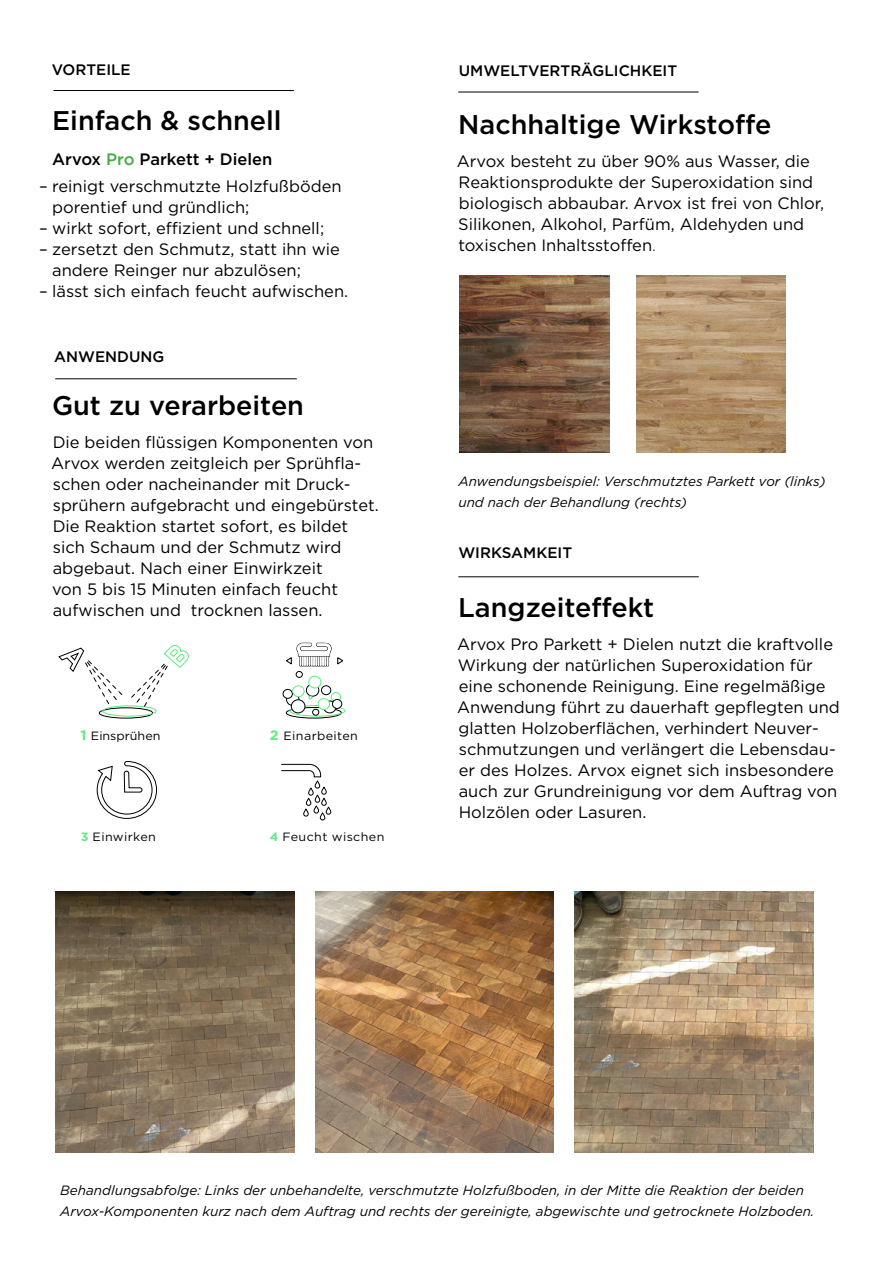
<style>
.page{position:relative;width:893px;height:1263px;background:#fff}
.page>*{position:absolute;margin:0;border:0;box-sizing:border-box;transform-origin:0 0}
.t1{font:500 27px "Gotham";color:#000}
.t2{font:16.5px/21px "Gotham";color:#000}
.t3{font:500 16.5px "Gotham";color:#000}
.t4{font:500 15.15px "Gotham";color:#000}
.t5{font:italic 13.5px/21px "Gotham";color:#000}
.t6{font:12px "Gotham";letter-spacing:.03em;color:#000;scale:1.04 1}
.t7{font:12px "Gotham";color:#000;scale:1.04 1}
.s1{font-weight:300}
.s2{color:#41ad49}
.s3{font-weight:700;font-size:13.65px;color:#5fea83}
.s4{font-weight:700;color:#5fea83}
</style>
<div class="page">
<hr style="left:53px;top:90px;width:241px;height:1px;background:#000">
<hr style="left:458px;top:92px;width:241px;height:1px;background:#000">
<hr style="left:458px;top:576px;width:241px;height:1px;background:#000">
<img style="left:315px;top:892px;width:239px;height:260px">
<img style="left:56px;top:892px;width:238px;height:260px">
<img style="left:575px;top:892px;width:238px;height:260px">
<hr style="left:55px;top:378px;width:242px;height:1px;background:#000">
<img style="left:459px;top:276px;width:150px;height:176px">
<img style="left:636px;top:276px;width:149px;height:176px">
<svg style="left:281px;top:764px;width:50px;height:57px"></svg>
<div style="left:286px;top:707px;width:56px;height:11px;border:1px solid #000;border-radius:50%"></div>
<div style="left:289px;top:705px;width:56px;height:11px;border:1px solid #5fea83;border-radius:50%"></div>
<div style="left:306px;top:684px;width:13px;height:12px;border:1px solid #000;border-radius:50%"></div>
<div style="left:296px;top:671px;width:7px;height:7px;border:1px solid #000;border-radius:50%"></div>
<div style="left:286px;top:693px;width:13px;height:13px;border:1px solid #000;border-radius:50%"></div>
<div style="left:291px;top:700px;width:14px;height:13px;background:#fff;border-radius:50%"></div>
<div style="left:291px;top:699px;width:14px;height:14px;border:1px solid #000;border-radius:50%"></div>
<div style="left:321px;top:685px;width:10px;height:10px;border:1px solid #000;border-radius:50%"></div>
<svg style="left:324px;top:701px;width:12px;height:12px"></svg>
<div style="left:323px;top:701px;width:13px;height:12px;border:1px solid #000;border-radius:50%"></div>
<div style="left:283px;top:689px;width:9px;height:9px;background:#fff;border-radius:50%"></div>
<div style="left:283px;top:689px;width:10px;height:10px;border:1px solid #000;border-radius:50%"></div>
<div style="left:331px;top:692px;width:10px;height:10px;border:1px solid #5fea83;border-radius:50%"></div>
<div style="left:312px;top:709px;width:7px;height:6px;border:1px solid #000;border-radius:50%"></div>
<div style="left:332px;top:699px;width:10px;height:9px;background:#fff;border-radius:50%"></div>
<div style="left:332px;top:699px;width:10px;height:10px;border:1px solid #000;border-radius:50%"></div>
<div style="left:318px;top:698px;width:11px;height:11px;background:#fff;border-radius:50%"></div>
<div style="left:318px;top:698px;width:12px;height:12px;border:1px solid #5fea83;border-radius:50%"></div>
<div style="left:293px;top:686px;width:11px;height:11px;background:#fff;border-radius:50%"></div>
<div style="left:292px;top:685px;width:12px;height:12px;border:1px solid #5fea83;border-radius:50%"></div>
<div style="left:309px;top:676px;width:12px;height:12px;background:#fff;border-radius:50%"></div>
<div style="left:308px;top:676px;width:13px;height:12px;border:1px solid #5fea83;border-radius:50%"></div>
<svg style="left:286px;top:643px;width:57px;height:34px"></svg>
<svg style="left:58px;top:647px;width:110px;height:172px"></svg>
<p class="t4" style="left:52px;top:59px;width:80px">VORTEILE</p>
<p class="t4" style="left:459px;top:61px;width:220px">UMWELTVERTRÄGLICHKEIT</p>
<h1 class="t1" style="left:458px;top:107px;width:315px">Nachhaltige Wirkstoffe</h1>
<p class="t2" style="left:457px;top:150px;width:369px">Arvox besteht zu über 90% aus Wasser, die Reaktionsprodukte der Superoxidation sind biologisch abbaubar. Arvox ist frei von Chlor, Silikonen, Alkohol, Parfüm, Aldehyden und toxischen Inhaltsstoffen<span class="s1">.</span></p>
<h1 class="t1" style="left:52px;top:103px;width:231px">Einfach &amp; schnell</h1>
<p class="t3" style="left:52px;top:148px;width:222px">Arvox <span class="s2">Pro</span> Parkett + Dielen</p>
<p class="t2" style="left:52px;top:175px;width:291px;text-indent:-13px">– reinigt verschmutzte Holzfußböden porentief und gründlich;</p>
<p class="t2" style="left:39px;top:217px;width:287px">– wirkt sofort, effizient und schnell;</p>
<p class="t2" style="left:52px;top:238px;width:289px;text-indent:-13px">– zersetzt den Schmutz, statt ihn wie andere Reinger nur abzulösen;</p>
<p class="t2" style="left:39px;top:280px;width:311px">– lässt sich einfach feucht aufwischen.</p>
<p class="t4" style="left:54px;top:347px;width:112px">ANWENDUNG</p>
<h1 class="t1" style="left:52px;top:388px;width:253px">Gut zu verarbeiten</h1>
<p class="t2" style="left:51px;top:432px;width:329px">Die beiden flüssigen Komponenten von Arvox werden zeitgleich per Sprühfla&shy;schen oder nacheinander mit Druck&shy;sprühern aufgebracht und eingebürstet.<br>Die Reaktion startet sofort, es bildet sich Schaum und der Schmutz wird abgebaut. Nach einer Einwirkzeit<br>von 5 bis 15 Minuten einfach feucht aufwischen und trocknen lassen.</p>
<p class="t7" style="left:80px;top:728px;width:79px"><span class="s3">1</span> Einsprühen</p>
<p class="t6" style="left:270px;top:728px;width:86px"><span class="s3">2</span> Einarbeiten</p>
<p class="t6" style="left:81px;top:829px;width:74px"><span class="s4">3</span> Einwirken</p>
<p class="t6" style="left:270px;top:829px;width:112px"><span class="s4">4</span> Feucht wischen</p>
<p class="t5" style="left:458px;top:470px;width:369px">Anwendungsbeispiel: Verschmutztes Parkett vor (links) und nach der Behandlung (rechts)</p>
<p class="t4" style="left:458px;top:543px;width:115px">WIRKSAMKEIT</p>
<h1 class="t1" style="left:458px;top:590px;width:198px">Langzeiteffekt</h1>
<p class="t2" style="left:457px;top:633px;width:384px">Arvox Pro Parkett + Dielen nutzt die kraftvolle Wirkung der natürlichen Superoxidation für eine schonende Reinigung. Eine regelmäßige Anwendung führt zu dauerhaft gepflegten und glatten Holzoberflächen, verhindert Neuver&shy;schmutzungen und verlängert die Lebensdau&shy;er des Holzes. Arvox eignet sich insbesondere auch zur Grundreinigung vor dem Auftrag von Holzölen oder Lasuren.</p>
<p class="t5" style="left:60px;top:1179px;width:755px">Behandlungsabfolge: Links der unbehandelte, verschmutzte Holzfußboden, in der Mitte die Reaktion der beiden<br>Arvox-Komponenten kurz nach dem Auftrag und rechts der gereinigte, abgewischte und getrocknete Holzboden.</p>
</div>
